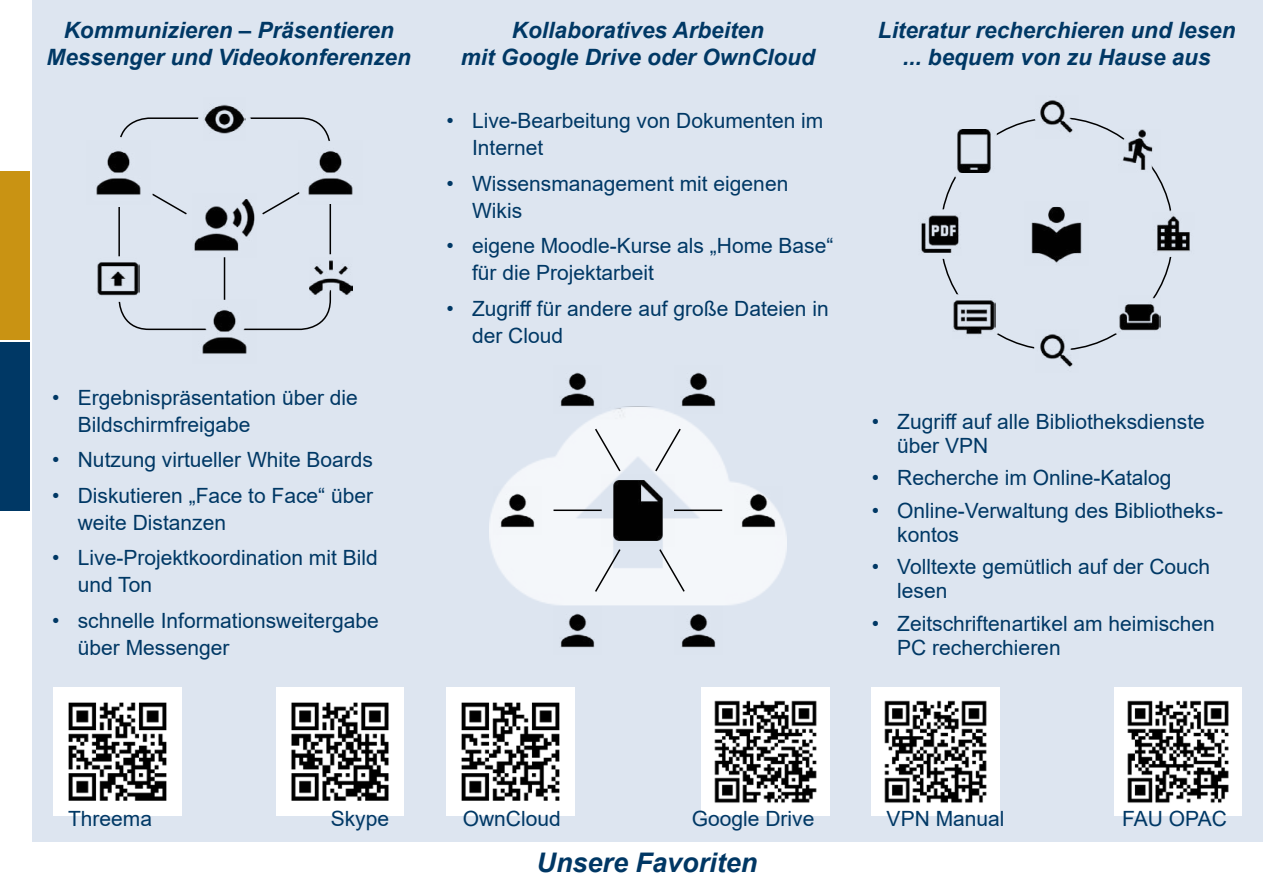
<style>
.page{position:relative;width:1263px;height:893px;background:#fff}
.page>*{position:absolute;margin:0;border:0;box-sizing:border-box;transform-origin:0 0}
.t1{font:italic 700 27px "Arial";color:#003764}
.t2{font:italic 700 22.5px/27px "Arial";color:#003865;text-align:center}
.t3{font:21px/27px "Arial";color:#003865}
</style>
<div class="page">
<div style="left:32px;top:0;width:1231px;height:842px;background:#dde5f0"></div>
<div style="left:0;top:171px;width:30px;height:168px;background:#c99313"></div>
<div style="left:0;top:342px;width:30px;height:168px;background:#003865"></div>
<img style="left:489px;top:406px;width:298px;height:199px">
<svg style="left:658px;top:548px;width:28px;height:45px"></svg>
<svg style="left:593px;top:548px;width:29px;height:45px"></svg>
<hr style="left:674px;top:509px;width:48px;height:2px;background:#000">
<hr style="left:553px;top:509px;width:49px;height:2px;background:#000">
<svg style="left:654px;top:427px;width:28px;height:46px"></svg>
<svg style="left:593px;top:427px;width:29px;height:46px"></svg>
<img style="left:681px;top:613px;width:35px;height:35px">
<img style="left:560px;top:613px;width:35px;height:35px">
<img style="left:734px;top:486px;width:48px;height:48px">
<img style="left:493px;top:486px;width:48px;height:48px">
<img style="left:674px;top:372px;width:48px;height:42px">
<img style="left:553px;top:372px;width:49px;height:42px">
<img style="left:602px;top:474px;width:72px;height:72px">
<div style="left:118px;top:117px;width:213px;height:213px;border:2px solid #000;border-radius:30px"></div>
<hr style="left:224px;top:257px;width:1px;height:43px;background:#000">
<svg style="left:262px;top:192px;width:37px;height:23px"></svg>
<svg style="left:153px;top:193px;width:34px;height:22px"></svg>
<div style="left:303px;top:254px;width:55px;height:47px;background:#dde5f0"></div>
<img style="left:310px;top:260px;width:42px;height:40px">
<div style="left:92px;top:256px;width:53px;height:45px;background:#dde5f0"></div>
<img style="left:97px;top:262px;width:42px;height:34px">
<div style="left:198px;top:99px;width:53px;height:40px;background:#dde5f0"></div>
<img style="left:204px;top:104px;width:42px;height:30px">
<img style="left:193px;top:310px;width:63px;height:44px">
<div style="left:83px;top:137px;width:70px;height:70px;background:#dde5f0"></div>
<img style="left:96px;top:151px;width:45px;height:44px">
<img style="left:299px;top:140px;width:54px;height:64px">
<img style="left:194px;top:199px;width:61px;height:52px">
<img style="left:957px;top:130px;width:34px;height:42px">
<img style="left:921px;top:215px;width:38px;height:38px">
<img style="left:953px;top:300px;width:42px;height:35px">
<img style="left:1040px;top:334px;width:38px;height:33px">
<img style="left:1119px;top:296px;width:42px;height:35px">
<img style="left:1157px;top:215px;width:33px;height:37px">
<img style="left:1118px;top:130px;width:38px;height:42px">
<img style="left:1035px;top:100px;width:43px;height:33px">
<img style="left:1031px;top:206px;width:51px;height:57px">
<img style="left:54px;top:688px;width:127px;height:127px">
<img style="left:276px;top:688px;width:128px;height:127px">
<img style="left:446px;top:688px;width:128px;height:127px">
<img style="left:702px;top:688px;width:127px;height:127px">
<img style="left:872px;top:688px;width:127px;height:127px">
<img style="left:1114px;top:688px;width:128px;height:127px">
<p class="t2" style="left:47px;top:17px;width:366px">Kommunizieren – Präsentieren<br>Messenger und Videokonferenzen</p>
<p class="t3" style="left:78px;top:384px;width:282px;text-indent:-26px">• Ergebnispräsentation über die<br>Bildschirmfreigabe</p>
<p class="t3" style="left:52px;top:446px;width:322px">• Nutzung virtueller White Boards</p>
<p class="t3" style="left:78px;top:482px;width:297px;text-indent:-26px">• Diskutieren „Face to Face“ über weite Distanzen</p>
<p class="t3" style="left:78px;top:544px;width:301px;text-indent:-26px">• Live-Projektkoordination mit Bild und Ton</p>
<p class="t3" style="left:78px;top:607px;width:303px;text-indent:-26px">• schnelle Informationsweitergabe über Messenger</p>
<p class="t2" style="left:461px;top:18px;width:355px">Kollaboratives Arbeiten<br>mit Google Drive oder OwnCloud</p>
<p class="t3" style="left:472px;top:107px;width:353px;text-indent:-26px">• Live-Bearbeitung von Dokumenten im<br>Internet</p>
<p class="t3" style="left:472px;top:170px;width:318px;text-indent:-26px">• Wissensmanagement mit eigenen<br>Wikis</p>
<p class="t3" style="left:472px;top:232px;width:363px;text-indent:-26px">• eigene Moodle-Kurse als „Home Base“ für die Projektarbeit</p>
<p class="t3" style="left:472px;top:295px;width:358px;text-indent:-26px">• Zugriff für andere auf große Dateien in der Cloud</p>
<p class="t2" style="left:878px;top:17px;width:359px">Literatur recherchieren und lesen ... bequem von zu Hause aus</p>
<p class="t3" style="left:897px;top:409px;width:309px;line-height:24px;text-indent:-26px">• Zugriff auf alle Bibliotheksdienste über VPN</p>
<p class="t3" style="left:872px;top:464px;width:301px">• Recherche im Online-Katalog</p>
<p class="t3" style="left:897px;top:498px;width:327px;line-height:24px;text-indent:-26px">• Online-Verwaltung des Bibliotheks&shy;kontos</p>
<p class="t3" style="left:897px;top:555px;width:314px;line-height:24px;text-indent:-26px">• Volltexte gemütlich auf der Couch lesen</p>
<p class="t3" style="left:897px;top:611px;width:319px;line-height:24px;text-indent:-26px">• Zeitschriftenartikel am heimischen<br>PC recherchieren</p>
<p class="t3" style="left:68px;top:805px;width:86px">Threema</p>
<p class="t3" style="left:331px;top:805px;width:60px">Skype</p>
<p class="t3" style="left:463px;top:805px;width:100px">OwnCloud</p>
<p class="t3" style="left:692px;top:805px;width:124px">Google Drive</p>
<p class="t3" style="left:887px;top:805px;width:119px">VPN Manual</p>
<p class="t3" style="left:1122px;top:805px;width:106px">FAU OPAC</p>
<p class="t1" style="left:537px;top:844px;width:222px">Unsere Favoriten</p>
</div>
